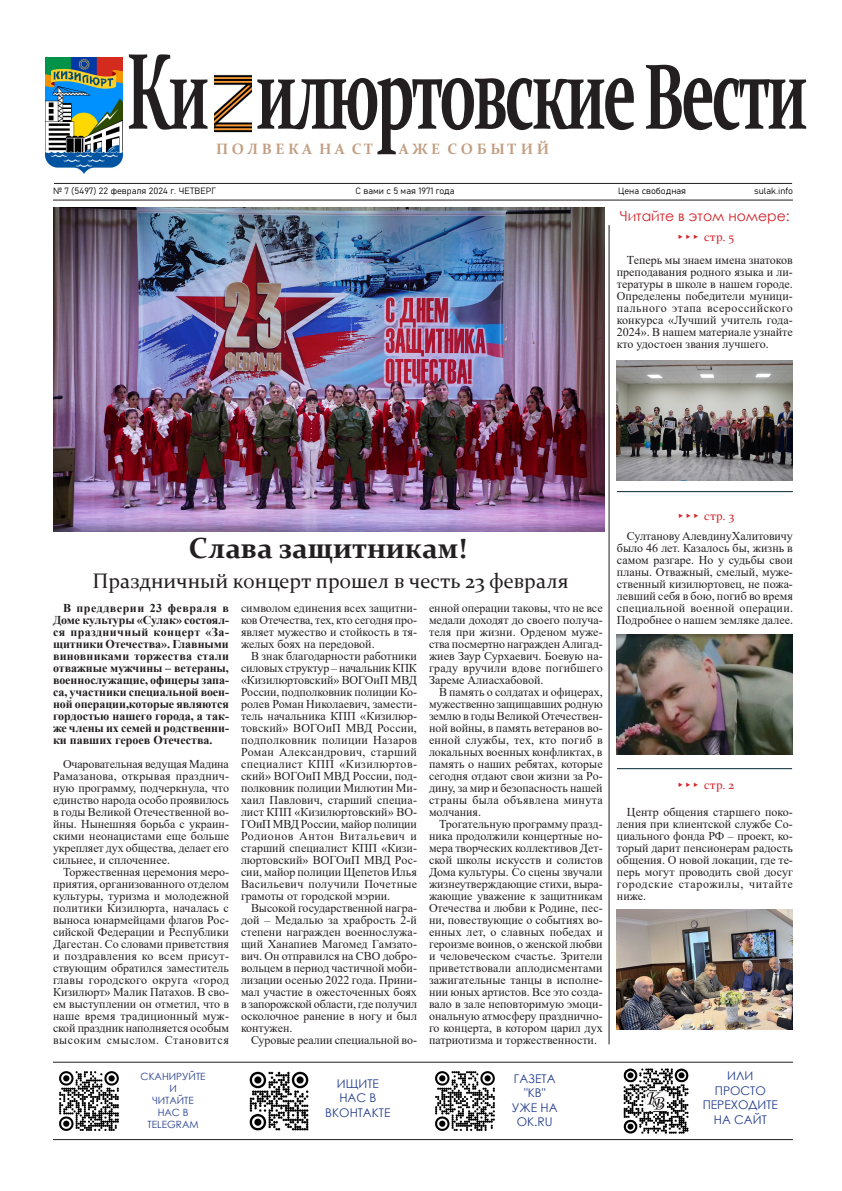
<style>
.page{position:relative;width:842px;height:1191px;background:#fff}
.page>*{position:absolute;margin:0;border:0;box-sizing:border-box;transform-origin:0 0}
.КВ_ЗАГОЛОВОК{font:700 108.5px "Constantia";letter-spacing:-.05em;color:#231f20;scale:.57 1}
.КВ_ЗАГОЛОВОК-2{font:700 29px "Constantia";color:#231f20}
.КВ_ЗАГОЛОВОК-3{font:21px "Constantia";color:#231f20}
.КВ_ЗАГОЛОВОК-4{font:700 15px "Constantia";color:#c29f82}
.КВ_ЗАГОЛОВОК-5{font:14px "Century Gothic";color:#d1232a}
.КВ_ОСНОВНОЙ_1{font:12px/12px "Times New Roman";color:#231f20;text-align:justify}
.КВ_ОСНОВНОЙ_1-2{font:700 12px/12px "Times New Roman";color:#231f20;text-align:justify}
.t1{font:12px/14.4px "Century Gothic";color:#253f8e;text-align:center}
.КВ_ЗАГОЛОВОК-6{font:12px "Constantia";letter-spacing:.03em;color:#d1232a}
.t2{font:10px/12px "Century Gothic";color:#253f8e;text-align:center}
._13_рубрика{font:9px "Bahnschrift";color:#000}
.s1{font-size:93px}
</style>
<div class="page">
<hr style="left:53px;top:200px;width:740px;height:1px;background:#231f20">
<img style="left:59px;top:1071px;width:60px;height:60px">
<img style="left:435px;top:1071px;width:60px;height:60px">
<img style="left:249px;top:1071px;width:60px;height:60px">
<hr style="left:53px;top:1061px;width:740px;height:1px;background:#231f20">
<hr style="left:54px;top:183px;width:738px;height:1px;background:#231f20">
<img style="left:45px;top:57px;width:77px;height:117px">
<img style="left:623px;top:1068px;width:66px;height:66px">
<hr style="left:53px;top:1139px;width:740px;height:1px;background:#231f20">
<hr style="left:609px;top:225px;width:1px;height:819px;background:#231f20">
<img style="left:617px;top:360px;width:176px;height:120px">
<hr style="left:617px;top:491px;width:176px;height:1px;background:#052635">
<img style="left:617px;top:635px;width:176px;height:120px">
<hr style="left:617px;top:768px;width:175px;height:1px;background:#052635">
<img style="left:214px;top:74px;width:38px;height:58px">
<img style="left:617px;top:909px;width:176px;height:120px">
<img style="left:53px;top:207px;width:552px;height:324px">
<p class="КВ_ЗАГОЛОВОК" style="left:126px;top:17px;width:1197px">Ки илюртовские <span class="s1">В</span>ести</p>
<p class="КВ_ЗАГОЛОВОК-4" style="left:216px;top:139px;width:160px">П О Л В Е К А Н А С Т</p>
<p class="КВ_ЗАГОЛОВОК-4" style="left:399px;top:139px;width:152px">А Ж Е С О Б Ы Т И Й</p>
<p class="_13_рубрика" style="left:53px;top:184px;width:164px">№ 7 (5497) 22 февраля 2024 г. ЧЕТВЕРГ</p>
<p class="_13_рубрика" style="left:355px;top:184px;width:101px">С вами с 5 мая 1971 года</p>
<p class="_13_рубрика" style="left:618px;top:184px;width:70px">Цена свободная</p>
<p class="_13_рубрика" style="left:754px;top:184px;width:40px">sulak.info</p>
<p class="КВ_ЗАГОЛОВОК-5" style="left:620px;top:206px;width:171px">Читайте в этом номере:</p>
<p class="КВ_ЗАГОЛОВОК-6" style="left:675px;top:229px;width:60px">▸▸▸ стр. 5</p>
<p class="КВ_ОСНОВНОЙ_1" style="left:617px;top:254px;width:177px;text-indent:10px">Теперь мы знаем имена знатоков преподавания родного языка и ли&shy;тературы в школе в нашем городе.<br>Определены победители муници&shy;пального этапа всероссийского конкурса «Лучший учитель года-2024». В нашем материале узнайте кто удостоен звания лучшего.</p>
<p class="КВ_ЗАГОЛОВОК-2" style="left:189px;top:528px;width:280px">Слава защитникам!</p>
<p class="КВ_ЗАГОЛОВОК-3" style="left:93px;top:566px;width:478px">Праздничный концерт прошел в честь 23 февраля</p>
<p class="КВ_ОСНОВНОЙ_1-2" style="left:53px;top:602px;width:177px;text-indent:10px">В преддверии 23 февраля в Доме культуры «Сулак» состоял&shy;ся праздничный концерт «За&shy;щитники Отечества». Главными виновниками торжества стали отважные мужчины – ветераны, военнослужащие, офицеры запа&shy;са, участники специальной воен&shy;ной операции,которые являются гордостью нашего города, а так&shy;же члены их семей и родственни&shy;ки павших героев Отечества.</p>
<p class="КВ_ОСНОВНОЙ_1" style="left:53px;top:758px;width:178px;text-indent:10px">Очаровательная ведущая Мадина Рамазанова, открывая празднич&shy;ную программу, подчеркнула, что единство народа особо проявилось в годы Великой Отечественной во&shy;йны. Нынешняя борьба с украин&shy;скими неонацистами еще больше укрепляет дух общества, делает его сильнее, и сплоченнее.</p>
<p class="КВ_ОСНОВНОЙ_1" style="left:53px;top:866px;width:178px;text-indent:10px">Торжественная церемония меро&shy;приятия, организованного отделом культуры, туризма и молодежной политики Кизилюрта, началась с выноса юнармейцами флагов Рос&shy;сийской Федерации и Республики Дагестан. Со словами приветствия и поздравления ко всем присут&shy;ствующим обратился заместитель главы городского округа «город Кизилюрт» Малик Патахов. В сво&shy;ем выступлении он отметил, что в наше время традиционный муж&shy;ской праздник наполняется особым высоким смыслом. Становится</p>
<p class="t2" style="left:141px;top:1070px;width:67px">СКАНИРУЙТЕ</p>
<p class="t2" style="left:169px;top:1082px;width:9px">И</p>
<p class="t2" style="left:148px;top:1094px;width:52px">ЧИТАЙТЕ<br>НАС В<br>TELEGRAM</p>
<p class="КВ_ОСНОВНОЙ_1" style="left:241px;top:602px;width:177px">символом единения всех защитни&shy;ков Отечества, тех, кто сегодня про&shy;являет мужество и стойкость в тя&shy;желых боях на передовой.</p>
<p class="КВ_ОСНОВНОЙ_1" style="left:241px;top:650px;width:178px;text-indent:10px">В знак благодарности работники силовых структур – начальник КПК «Кизилюртовский» ВОГОиП МВД России, подполковник полиции Ко&shy;ролев Роман Николаевич, замести&shy;тель начальника КПП «Кизилюр&shy;товский» ВОГОиП МВД России, подполковник полиции Назаров Роман Александрович, старший специалист КПП «Кизилюртов&shy;ский» ВОГОиП МВД России, под&shy;полковник полиции Милютин Ми&shy;хаил Павлович, старший специа&shy;лист КПП «Кизилюртовский» ВО-ГОиП МВД России, майор полиции Родионов Антон Витальевич и старший специалист КПП «Кизи&shy;люртовский» ВОГОиП МВД Рос&shy;сии, майор полиции Щепетов Илья Васильевич получили Почетные грамоты от городской мэрии.</p>
<p class="КВ_ОСНОВНОЙ_1" style="left:241px;top:902px;width:178px;text-indent:10px">Высокой государственной награ&shy;дой – Медалью за храбрость 2-й степени награжден военнослужа&shy;щий Ханапиев Магомед Гамзато&shy;вич. Он отправился на СВО добро&shy;вольцем в период частичной моби&shy;лизации осенью 2022 года. Прини&shy;мал участие в ожесточенных боях в запорожской области, где получил осколочное ранение в ногу и был контужен.</p>
<p class="КВ_ОСНОВНОЙ_1" style="left:251px;top:1034px;width:167px">Суровые реалии специальной во-</p>
<p class="t1" style="left:337px;top:1076px;width:44px;text-align:left">ИЩИТЕ<br>НАС В</p>
<p class="t1" style="left:325px;top:1105px;width:67px">ВКОНТАКТЕ</p>
<p class="КВ_ОСНОВНОЙ_1" style="left:429px;top:602px;width:175px">енной операции таковы, что не все медали доходят до своего получа&shy;теля при жизни. Орденом муже&shy;ства посмертно награжден Алигад&shy;жиев Заур Сурхаевич. Боевую на&shy;граду вручили вдове погибшего Зареме Алиасхабовой.</p>
<p class="КВ_ОСНОВНОЙ_1" style="left:429px;top:686px;width:175px;text-indent:10px">В память о солдатах и офицерах, мужественно защищавших родную землю в годы Великой Отечествен&shy;ной войны, в память ветеранов во&shy;енной службы, тех, кто погиб в локальных военных конфликтах, в память о наших ребятах, которые сегодня отдают свои жизни за Ро&shy;дину, за мир и безопасность нашей страны была объявлена минута молчания.</p>
<p class="КВ_ОСНОВНОЙ_1" style="left:429px;top:818px;width:175px;text-indent:10px">Трогательную программу празд&shy;ника продолжили концертные но&shy;мера творческих коллективов Дет&shy;ской школы искусств и солистов Дома культуры. Со сцены звучали жизнеутверждающие стихи, выра&shy;жающие уважение к защитникам Отечества и любви к Родине, пес&shy;ни, повествующие о событиях во&shy;енных лет, о славных победах и героизме воинов, о женской любви и человеческом счастье. Зрители приветствовали аплодисментами зажигательные танцы в исполне&shy;нии юных артистов. Все это созда&shy;вало в зале неповторимую эмоци&shy;ональную атмосферу празднично&shy;го концерта, в котором царил дух патриотизма и торжественности.</p>
<p class="t1" style="left:512px;top:1071px;width:47px">ГАЗЕТА "КВ"<br>УЖЕ НА</p>
<p class="t1" style="left:517px;top:1114px;width:37px">ОК.RU</p>
<p class="КВ_ЗАГОЛОВОК-6" style="left:676px;top:507px;width:60px">▸▸▸ стр. 3</p>
<p class="КВ_ОСНОВНОЙ_1" style="left:617px;top:530px;width:178px;text-indent:10px">Султанову АлевдинуХалитовичу было 46 лет. Казалось бы, жизнь в самом разгаре. Но у судьбы свои планы. Отважный, смелый, муже&shy;ственный кизилюртовец, не пожа&shy;левший себя в бою, погиб во время специальной военной операции.<br>Подробнее о нашем земляке далее.</p>
<p class="КВ_ЗАГОЛОВОК-6" style="left:676px;top:776px;width:60px">▸▸▸ стр. 2</p>
<p class="КВ_ОСНОВНОЙ_1" style="left:617px;top:806px;width:178px;text-indent:10px">Центр общения старшего поко&shy;ления при клиентской службе Со&shy;циального фонда РФ – проект, ко&shy;торый дарит пенсионерам радость общения. О новой локации, где те&shy;перь могут проводить свой досуг городские старожилы, читайте ниже.</p>
<p class="t1" style="left:727px;top:1068px;width:28px">ИЛИ</p>
<p class="t1" style="left:715px;top:1083px;width:53px">ПРОСТО</p>
<p class="t1" style="left:703px;top:1097px;width:77px">ПЕРЕХОДИТЕ<br>НА САЙТ</p>
</div>
